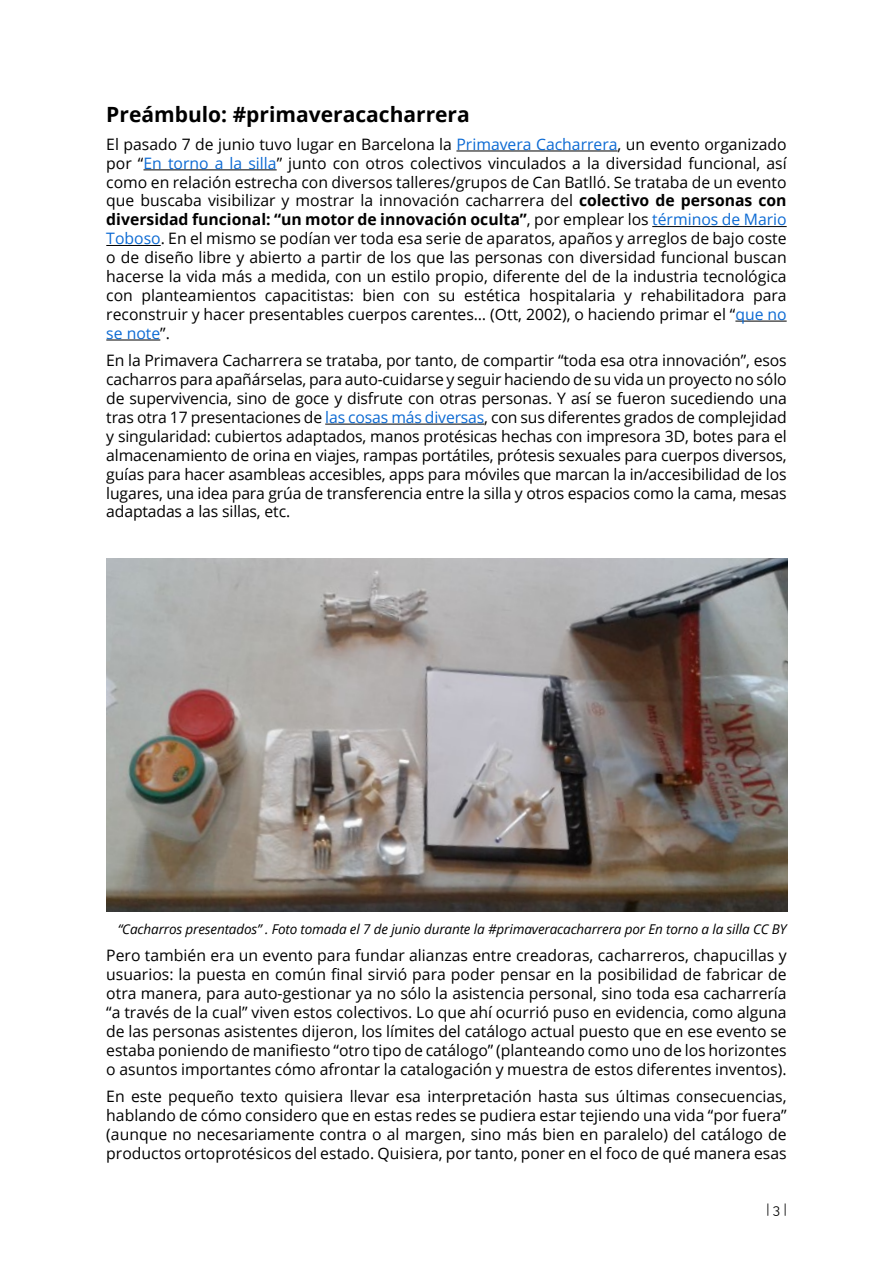
<style>
.page{position:relative;width:893px;height:1263px;background:#fff}
.page>*{position:absolute;margin:0;border:0;box-sizing:border-box;transform-origin:0 0}
.Text_Body{font:700 21px "Open Sans";color:#000}
.Text_Body-2{font:15.75px/18.9px "Open Sans";color:#000;text-align:justify}
.t1{font:italic 13.5px "Open Sans";letter-spacing:-.01em;color:#000}
.Text_Body-3{font:13.5px "Raleway";color:#000}
.s1{color:#0c6ad3}
.s2{font-weight:700}
</style>
<div class="page">
<hr style="left:456px;top:151px;width:162px;height:1px;background:#000">
<hr style="left:143px;top:169px;width:134px;height:1px;background:#000">
<hr style="left:652px;top:226px;width:135px;height:1px;background:#000">
<hr style="left:106px;top:245px;width:55px;height:1px;background:#000">
<hr style="left:735px;top:321px;width:52px;height:1px;background:#000">
<hr style="left:106px;top:340px;width:54px;height:1px;background:#000">
<hr style="left:325px;top:424px;width:159px;height:1px;background:#000">
<img style="left:106px;top:559px;width:682px;height:353px">
<p class="Text_Body" style="left:106px;top:100px;width:365px">Preámbulo: #primaveracacharrera</p>
<p class="Text_Body-2" style="left:106px;top:134px;width:682px">El pasado 7 de junio tuvo lugar en Barcelona la <span class="s1">Primavera Cacharrera</span>, un evento organizado por “<span class="s1">En torno a la silla</span>” junto con otros colectivos vinculados a la diversidad funcional, así como en relación estrecha con diversos talleres/grupos de Can Batlló. Se trataba de un evento que buscaba visibilizar y mostrar la innovación cacharrera del <span class="s2">colectivo de personas con diversidad funcional: “un motor de innovación oculta”</span>, por emplear los <span class="s1">términos de Mario Toboso</span>. En el mismo se podían ver toda esa serie de aparatos, apaños y arreglos de bajo coste o de diseño libre y abierto a partir de los que las personas con diversidad funcional buscan hacerse la vida más a medida, con un estilo propio, diferente del de la industria tecnológica con planteamientos capacitistas: bien con su estética hospitalaria y rehabilitadora para reconstruir y hacer presentables cuerpos carentes… (Ott, 2002), o haciendo primar el “<span class="s1">que no se note</span>”.</p>
<p class="Text_Body-2" style="left:106px;top:351px;width:682px">En la Primavera Cacharrera se trataba, por tanto, de compartir “toda esa otra innovación”, esos cacharros para apañárselas, para auto-cuidarse y seguir haciendo de su vida un proyecto no sólo de supervivencia, sino de goce y disfrute con otras personas. Y así se fueron sucediendo una tras otra 17 presentaciones de <span class="s1">las cosas más diversas</span>, con sus diferentes grados de complejidad y singularidad: cubiertos adaptados, manos protésicas hechas con impresora 3D, botes para el almacenamiento de orina en viajes, rampas portátiles, prótesis sexuales para cuerpos diversos, guías para hacer asambleas accesibles, apps para móviles que marcan la in/accesibilidad de los lugares, una idea para grúa de transferencia entre la silla y otros espacios como la cama, mesas adaptadas a las sillas, etc.</p>
<p class="t1" style="left:118px;top:920px;width:670px">“Cacharros presentados” . Foto tomada el 7 de junio durante la #primaveracacharrera por En torno a la silla CC BY</p>
<p class="Text_Body-2" style="left:106px;top:946px;width:682px">Pero también era un evento para fundar alianzas entre creadoras, cacharreros, chapucillas y usuarios: la puesta en común final sirvió para poder pensar en la posibilidad de fabricar de otra manera, para auto-gestionar ya no sólo la asistencia personal, sino toda esa cacharrería “a través de la cual” viven estos colectivos. Lo que ahí ocurrió puso en evidencia, como alguna de las personas asistentes dijeron, los límites del catálogo actual puesto que en ese evento se estaba poniendo de manifiesto “otro tipo de catálogo” (planteando como uno de los horizontes o asuntos importantes cómo afrontar la catalogación y muestra de estos diferentes inventos).</p>
<p class="Text_Body-2" style="left:106px;top:1086px;width:682px">En este pequeño texto quisiera llevar esa interpretación hasta sus últimas consecuencias, hablando de cómo considero que en estas redes se pudiera estar tejiendo una vida “por fuera” (aunque no necesariamente contra o al margen, sino más bien en paralelo) del catálogo de productos ortoprotésicos del estado. Quisiera, por tanto, poner en el foco de qué manera esas</p>
<p class="Text_Body-3" style="left:766px;top:1201px;width:22px">| 3 |</p>
</div>
